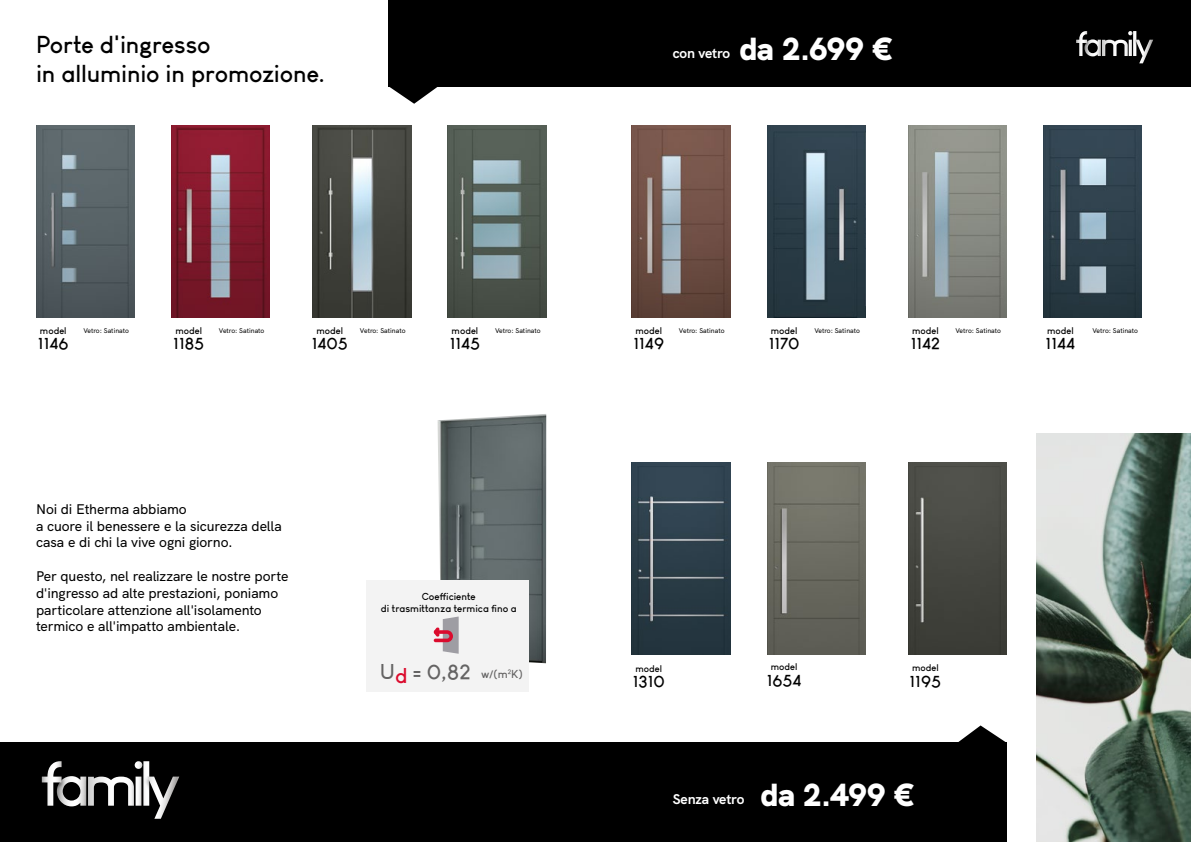
<style>
.page{position:relative;width:1191px;height:842px;background:#fff}
.page>*{position:absolute;margin:0;border:0;box-sizing:border-box;transform-origin:0 0}
.t1{font:900 32px "HK Grotesk";letter-spacing:-.02em;color:#fff}
.t2{font:700 24px/28.8px "Louis George Cafe";letter-spacing:-.01em;color:#000}
.t3{font:700 21px "Louis George Cafe";color:#646363}
.t4{font:700 16.5px "Louis George Cafe";color:#000}
.t5{font:500 14px/16.8px "HK Grotesk";letter-spacing:-.01em;color:#000}
.t6{font:700 14px "HK Grotesk";letter-spacing:-.015em;color:#fff}
.t7{font:700 10px/12px "Louis George Cafe";color:#000;text-align:center}
.t8{font:700 9.5px "Louis George Cafe";color:#000}
.t9{font:500 6.8px "HK Grotesk";color:#000}
.s1{color:#db0b2d}
.s2{font-size:11.3px}
</style>
<div class="page">
<img style="left:437px;top:414px;width:109px;height:249px">
<img style="left:631px;top:125px;width:99px;height:192px">
<img style="left:36px;top:125px;width:98px;height:192px">
<img style="left:631px;top:462px;width:99px;height:192px">
<img style="left:767px;top:125px;width:98px;height:192px">
<img style="left:171px;top:125px;width:99px;height:192px">
<img style="left:767px;top:462px;width:98px;height:192px">
<img style="left:908px;top:125px;width:98px;height:192px">
<img style="left:313px;top:125px;width:98px;height:192px">
<img style="left:908px;top:462px;width:98px;height:192px">
<img style="left:1043px;top:125px;width:98px;height:192px">
<img style="left:448px;top:125px;width:98px;height:192px">
<div style="left:0;top:743px;width:1006px;height:99px;background:#000"></div>
<img style="left:1036px;top:434px;width:155px;height:408px">
<div style="left:389px;top:0;width:802px;height:86px;background:#000"></div>
<svg style="left:389px;top:86px;width:49px;height:18px"></svg>
<svg style="left:957px;top:725px;width:49px;height:18px"></svg>
<svg style="left:1076px;top:31px;width:77px;height:32px"></svg>
<div style="left:366px;top:580px;width:163px;height:111px;background:#f3f3f3"></div>
<svg style="left:434px;top:616px;width:24px;height:38px"></svg>
<svg style="left:42px;top:761px;width:137px;height:58px"></svg>
<h2 class="t2" style="left:36px;top:30px;width:291px">Porte d'ingresso<br>in alluminio in promozione.</h2>
<p class="t6" style="left:673px;top:43px;width:59px">con vetro</p>
<h1 class="t1" style="left:740px;top:24px;width:155px">da 2.699 €</h1>
<p class="t8" style="left:40px;top:324px;width:28px">model</p>
<p class="t4" style="left:38px;top:333px;width:32px">1146</p>
<p class="t9" style="left:83px;top:325px;width:47px">Vetro: Satinato</p>
<p class="t9" style="left:219px;top:325px;width:47px">Vetro: Satinato</p>
<p class="t9" style="left:360px;top:325px;width:47px">Vetro: Satinato</p>
<p class="t9" style="left:495px;top:325px;width:47px">Vetro: Satinato</p>
<p class="t8" style="left:635px;top:324px;width:28px">model</p>
<p class="t9" style="left:679px;top:325px;width:47px">Vetro: Satinato</p>
<p class="t9" style="left:814px;top:325px;width:47px">Vetro: Satinato</p>
<p class="t9" style="left:955px;top:325px;width:47px">Vetro: Satinato</p>
<p class="t9" style="left:1092px;top:325px;width:47px">Vetro: Satinato</p>
<p class="t4" style="left:633px;top:333px;width:32px">1149</p>
<p class="t8" style="left:175px;top:324px;width:28px">model</p>
<p class="t4" style="left:173px;top:333px;width:32px">1185</p>
<p class="t8" style="left:316px;top:324px;width:28px">model</p>
<p class="t4" style="left:312px;top:333px;width:38px">1405</p>
<p class="t8" style="left:451px;top:324px;width:28px">model</p>
<p class="t4" style="left:450px;top:333px;width:32px">1145</p>
<p class="t8" style="left:771px;top:324px;width:28px">model</p>
<p class="t4" style="left:769px;top:333px;width:32px">1170</p>
<p class="t8" style="left:912px;top:324px;width:28px">model</p>
<p class="t4" style="left:910px;top:333px;width:31px">1142</p>
<p class="t8" style="left:1047px;top:324px;width:28px">model</p>
<p class="t4" style="left:1045px;top:333px;width:31px">1144</p>
<p class="t5" style="left:36px;top:499px;width:247px">Noi di Etherma abbiamo<br>a cuore il benessere e la sicurezza della casa e di chi la vive ogni giorno.</p>
<p class="t5" style="left:36px;top:566px;width:254px">Per questo, nel realizzare le nostre porte d'ingresso ad alte prestazioni, poniamo particolare attenzione all'isolamento termico e all'impatto ambientale.</p>
<p class="t7" style="left:381px;top:590px;width:137px">Coefficiente<br>di trasmittanza termica fino a</p>
<h3 class="t3" style="left:380px;top:658px;width:144px">U<span class="s1">d</span> = 0,82 <span class="s2">w/(m</span><sup>2</sup><span class="s2">K)</span></h3>
<p class="t8" style="left:635px;top:662px;width:28px">model</p>
<p class="t4" style="left:633px;top:671px;width:34px">1310</p>
<p class="t8" style="left:771px;top:661px;width:28px">model</p>
<p class="t4" style="left:767px;top:669px;width:36px">1654</p>
<p class="t8" style="left:912px;top:661px;width:28px">model</p>
<p class="t4" style="left:909px;top:670px;width:33px">1195</p>
<p class="t6" style="left:673px;top:788px;width:73px">Senza vetro</p>
<h1 class="t1" style="left:761px;top:770px;width:155px">da 2.499 €</h1>
</div>
